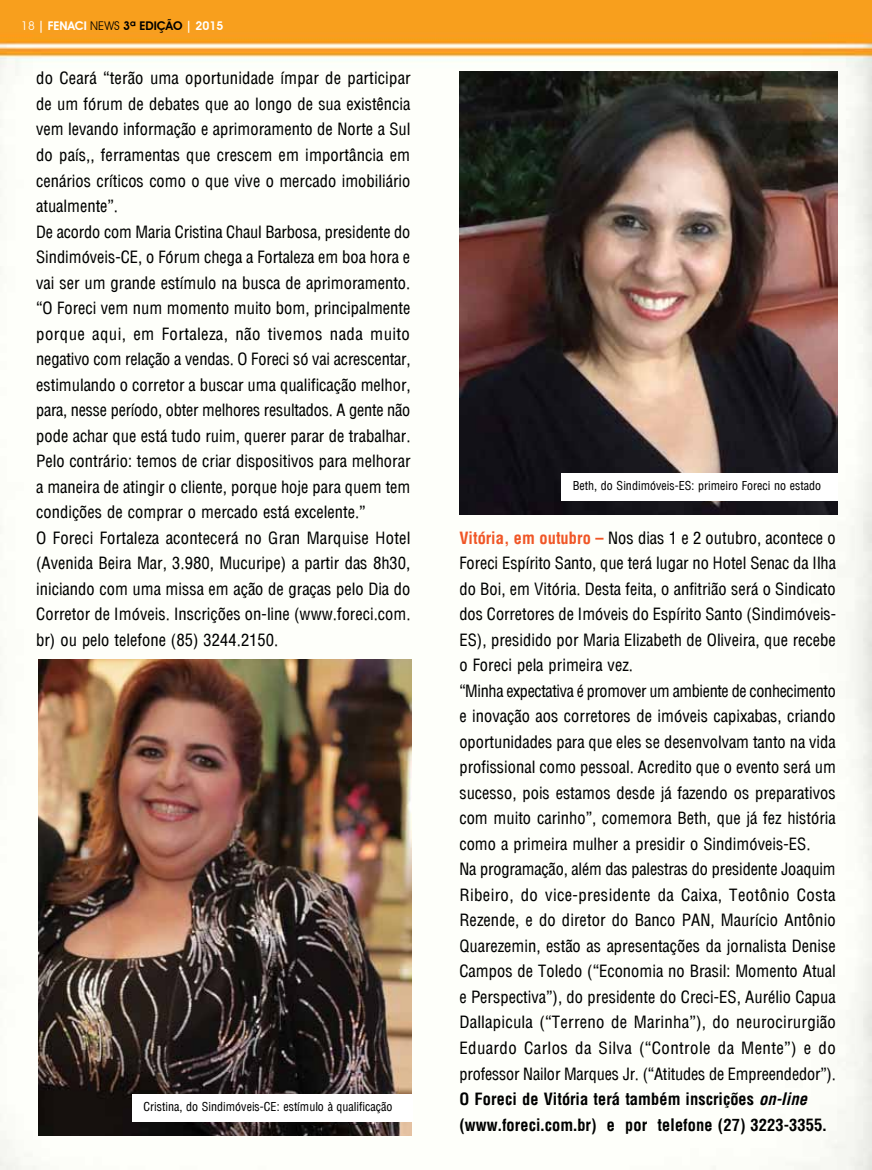
<style>
.page{position:relative;width:872px;height:1170px;background:#fff}
.page>*{position:absolute;margin:0;border:0;box-sizing:border-box;transform-origin:0 0}
.t1{font:16.5px/25.5px "Arena Condensed";color:#000}
.t2{font:700 condensed 16.5px/25.5px "Arena";color:#000}
.t3{font:12px "Arena Condensed";color:#000}
.t4{font:600 12px "Avant Garde IT Cby BT";color:#fff}
.s1{font-weight:400}
.s2{font-weight:400;color:#000}
.s3{color:#000}
.s4{font-family:"Arena";font-weight:700;font-stretch:condensed;color:#f05626}
.s5{font-style:italic}
</style>
<div class="page">
<img style="left:0;top:0;width:872px;height:1169px">
<img style="left:460px;top:71px;width:377px;height:443px">
<div style="left:561px;top:473px;width:277px;height:27px;background:#fff"></div>
<img style="left:38px;top:659px;width:373px;height:476px">
<div style="left:132px;top:1094px;width:280px;height:27px;background:#fff"></div>
<p class="t4" style="left:21px;top:19px;width:204px"><span class="s1">18</span> | FENACI <span class="s2">NEWS</span> <span class="s3">3ª EDIÇÃO</span> | 2015</p>
<p class="t1" style="left:36px;top:66px;width:376px">do Ceará “terão uma oportunidade ímpar de participar de um fórum de debates que ao longo de sua existência vem levando informação e aprimoramento de Norte a Sul do país,, ferramentas que crescem em importância em cenários críticos como o que vive o mercado imobiliário atualmente”.<br>De acordo com Maria Cristina Chaul Barbosa, presidente do Sindimóveis-CE, o Fórum chega a Fortaleza em boa hora e vai ser um grande estímulo na busca de aprimoramento. “O Foreci vem num momento muito bom, principalmente porque aqui, em Fortaleza, não tivemos nada muito negativo com relação a vendas. O Foreci só vai acrescentar, estimulando o corretor a buscar uma qualificação melhor, para, nesse período, obter melhores resultados. A gente não pode achar que está tudo ruim, querer parar de trabalhar.<br>Pelo contrário: temos de criar dispositivos para melhorar a maneira de atingir o cliente, porque hoje para quem tem condições de comprar o mercado está excelente.”<br>O Foreci Fortaleza acontecerá no Gran Marquise Hotel (Avenida Beira Mar, 3.980, Mucuripe) a partir das 8h30, iniciando com uma missa em ação de graças pelo Dia do Corretor de Imóveis. Inscrições on-line (www.foreci.com. br) ou pelo telefone (85) 3244.2150.</p>
<p class="t3" style="left:143px;top:1099px;width:250px">Cristina, do Sindimóveis-CE: estímulo à qualificação</p>
<p class="t3" style="left:573px;top:478px;width:250px">Beth, do Sindimóveis-ES: primeiro Foreci no estado</p>
<p class="t1" style="left:459px;top:525px;width:378px"><span class="s4">Vitória, em outubro –</span> Nos dias 1 e 2 outubro, acontece o Foreci Espírito Santo, que terá lugar no Hotel Senac da Ilha do Boi, em Vitória. Desta feita, o anfitrião será o Sindicato dos Corretores de Imóveis do Espírito Santo (Sindimóveis-ES), presidido por Maria Elizabeth de Oliveira, que recebe o Foreci pela primeira vez.<br>“Minha expectativa é promover um ambiente de conhecimento e inovação aos corretores de imóveis capixabas, criando oportunidades para que eles se desenvolvam tanto na vida profissional como pessoal. Acredito que o evento será um sucesso, pois estamos desde já fazendo os preparativos com muito carinho”, comemora Beth, que já fez história como a primeira mulher a presidir o Sindimóveis-ES.<br>Na programação, além das palestras do presidente Joaquim Ribeiro, do vice-presidente da Caixa, Teotônio Costa Rezende, e do diretor do Banco PAN, Maurício Antônio Quarezemin, estão as apresentações da jornalista Denise Campos de Toledo (“Economia no Brasil: Momento Atual e Perspectiva”), do presidente do Creci-ES, Aurélio Capua Dallapicula (“Terreno de Marinha”), do neurocirurgião Eduardo Carlos da Silva (“Controle da Mente”) e do professor Nailor Marques Jr. (“Atitudes de Empreendedor”).</p>
<p class="t2" style="left:459px;top:1085px;width:369px">O Foreci de Vitória terá também inscrições <span class="s5">on-line </span>(www.foreci.com.br) e por telefone (27) 3223-3355.</p>
</div>
